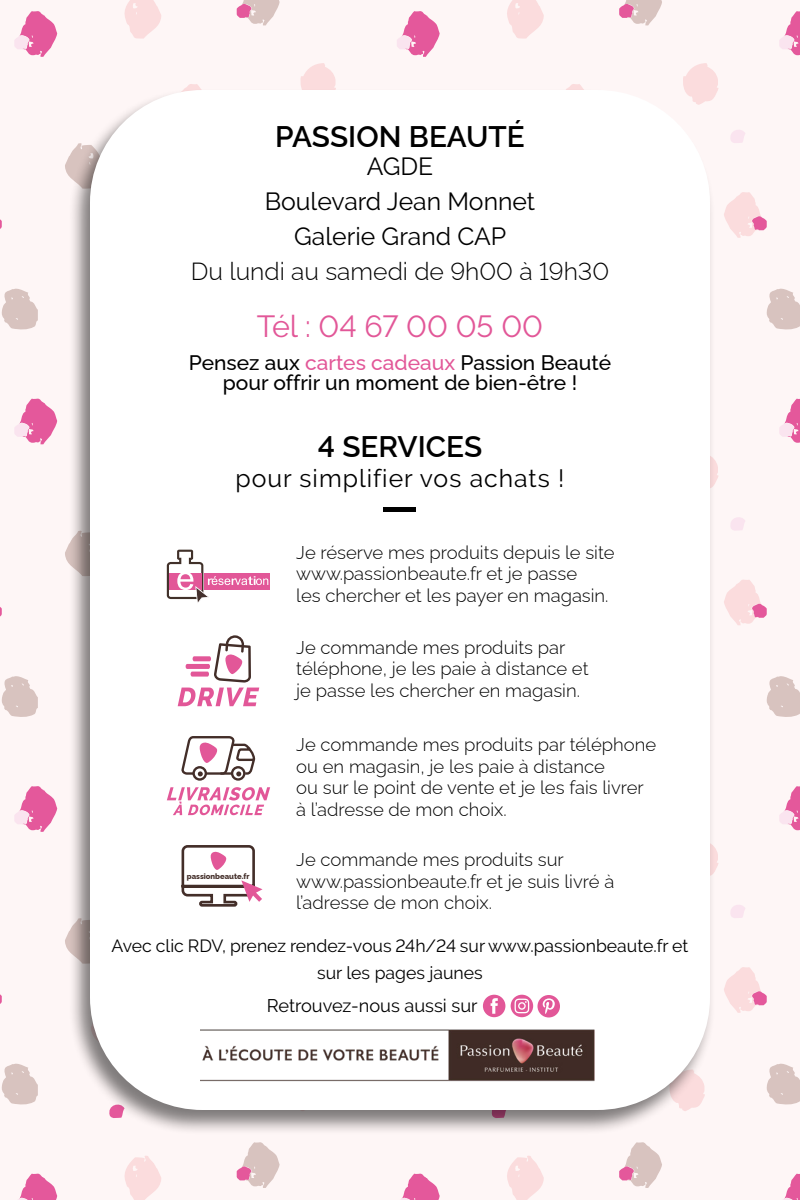
<style>
.page{position:relative;width:800px;height:1200px;background:#fef6f6}
.page>*{position:absolute;margin:0;border:0;box-sizing:border-box;transform-origin:0 0}
.t1{font:30.5px "Raleway";color:#e25798}
.t2{font:600 29.75px "Raleway";color:#000}
.t3{font:24.75px/35px "Raleway";color:#000;text-align:center}
.t4{font:300 24.75px "Raleway";color:#000}
.t5{font:24.75px "Raleway";letter-spacing:.04em;color:#000}
.t6{font:500 21px/20.5px "Raleway";color:#000;text-align:center}
.t7{font:300 18.5px/21.5px "Raleway";color:#000}
.t8{font:18.25px "Raleway";color:#000}
.t9{font:17.75px/27.2px "Raleway";color:#000;text-align:center}
.t10{font:800 7.75px "Raleway";color:#432e29}
.s1{color:#e25798}
</style>
<div class="page">
<svg style="left:124px;top:0;width:37px;height:39px"></svg>
<svg style="left:300px;top:63px;width:36px;height:25px"></svg>
<svg style="left:14px;top:11px;width:43px;height:46px"></svg>
<svg style="left:237px;top:0;width:43px;height:25px"></svg>
<svg style="left:186px;top:84px;width:14px;height:4px"></svg>
<svg style="left:507px;top:0;width:37px;height:39px"></svg>
<svg style="left:683px;top:63px;width:36px;height:30px"></svg>
<svg style="left:397px;top:11px;width:43px;height:46px"></svg>
<svg style="left:619px;top:0;width:43px;height:25px"></svg>
<svg style="left:568px;top:84px;width:14px;height:4px"></svg>
<svg style="left:730px;top:130px;width:15px;height:13px"></svg>
<svg style="left:779px;top:11px;width:21px;height:45px"></svg>
<svg style="left:0;top:219px;width:2px;height:10px"></svg>
<svg style="left:65px;top:159px;width:3px;height:16px"></svg>
<svg style="left:1px;top:288px;width:37px;height:42px"></svg>
<svg style="left:14px;top:398px;width:43px;height:46px"></svg>
<svg style="left:716px;top:463px;width:2px;height:18px"></svg>
<svg style="left:724px;top:192px;width:43px;height:46px"></svg>
<svg style="left:730px;top:517px;width:15px;height:14px"></svg>
<svg style="left:766px;top:288px;width:34px;height:42px"></svg>
<svg style="left:779px;top:398px;width:21px;height:45px"></svg>
<svg style="left:0;top:607px;width:2px;height:10px"></svg>
<svg style="left:65px;top:546px;width:3px;height:16px"></svg>
<svg style="left:1px;top:676px;width:37px;height:41px"></svg>
<svg style="left:14px;top:786px;width:43px;height:46px"></svg>
<svg style="left:716px;top:850px;width:3px;height:18px"></svg>
<svg style="left:724px;top:580px;width:43px;height:45px"></svg>
<svg style="left:730px;top:905px;width:15px;height:13px"></svg>
<svg style="left:766px;top:676px;width:34px;height:41px"></svg>
<svg style="left:779px;top:786px;width:21px;height:45px"></svg>
<svg style="left:0;top:994px;width:2px;height:10px"></svg>
<svg style="left:124px;top:1156px;width:37px;height:44px"></svg>
<svg style="left:65px;top:934px;width:3px;height:16px"></svg>
<svg style="left:1px;top:1063px;width:37px;height:42px"></svg>
<svg style="left:18px;top:1173px;width:39px;height:27px"></svg>
<svg style="left:237px;top:1142px;width:43px;height:46px"></svg>
<svg style="left:507px;top:1156px;width:37px;height:44px"></svg>
<svg style="left:401px;top:1173px;width:39px;height:27px"></svg>
<svg style="left:619px;top:1142px;width:43px;height:46px"></svg>
<svg style="left:724px;top:967px;width:43px;height:46px"></svg>
<svg style="left:766px;top:1063px;width:34px;height:42px"></svg>
<svg style="left:783px;top:1173px;width:17px;height:27px"></svg>
<div style="left:68px;top:88px;width:648px;height:1047px;background:#000;opacity:.5"></div>
<div style="left:90px;top:90px;width:620px;height:1020px;background:#fff;border-radius:112px"></div>
<hr style="left:384px;top:508px;width:32px;height:4px;background:#000">
<svg style="left:178px;top:635px;width:81px;height:71px"></svg>
<svg style="left:167px;top:549px;width:103px;height:54px"></svg>
<svg style="left:181px;top:845px;width:82px;height:62px"></svg>
<svg style="left:167px;top:736px;width:103px;height:79px"></svg>
<svg style="left:482px;top:994px;width:78px;height:24px"></svg>
<img style="left:200px;top:1029px;width:395px;height:53px">
<h2 class="t2" style="left:275px;top:113px;width:251px">PASSION BEAUTÉ</h2>
<h3 class="t3" style="left:265px;top:148px;width:272px">AGDE<br>Boulevard Jean Monnet<br>Galerie Grand CAP</h3>
<h3 class="t4" style="left:191px;top:251px;width:420px">Du lundi au samedi de 9h00 à 19h30</h3>
<h1 class="t1" style="left:257px;top:308px;width:288px">Tél : 04 67 00 05 00</h1>
<p class="t6" style="left:189px;top:350px;width:424px">Pensez aux <span class="s1">cartes cadeaux</span> Passion Beauté pour offrir un moment de bien-être !</p>
<h2 class="t2" style="left:318px;top:423px;width:166px">4 SERVICES</h2>
<h3 class="t5" style="left:236px;top:464px;width:330px">pour simplifier vos achats !</h3>
<p class="t7" style="left:296px;top:539px;width:320px">Je réserve mes produits depuis le site www.passionbeaute.fr et je passe<br>les chercher et les payer en magasin.</p>
<p class="t7" style="left:296px;top:634px;width:294px">Je commande mes produits par téléphone, je les paie à distance et je passe les chercher en magasin.</p>
<p class="t10" style="left:187px;top:870px;width:64px">passionbeaute.fr</p>
<p class="t7" style="left:296px;top:732px;width:361px">Je commande mes produits par téléphone ou en magasin, je les paie à distance<br>ou sur le point de vente et je les fais livrer à l’adresse de mon choix.</p>
<p class="t7" style="left:296px;top:847px;width:320px">Je commande mes produits sur www.passionbeaute.fr et je suis livré à l’adresse de mon choix.</p>
<p class="t9" style="left:112px;top:932px;width:578px">Avec clic RDV, prenez rendez-vous 24h/24 sur www.passionbeaute.fr et sur les pages jaunes</p>
<p class="t8" style="left:267px;top:995px;width:212px">Retrouvez-nous aussi sur</p>
</div>
